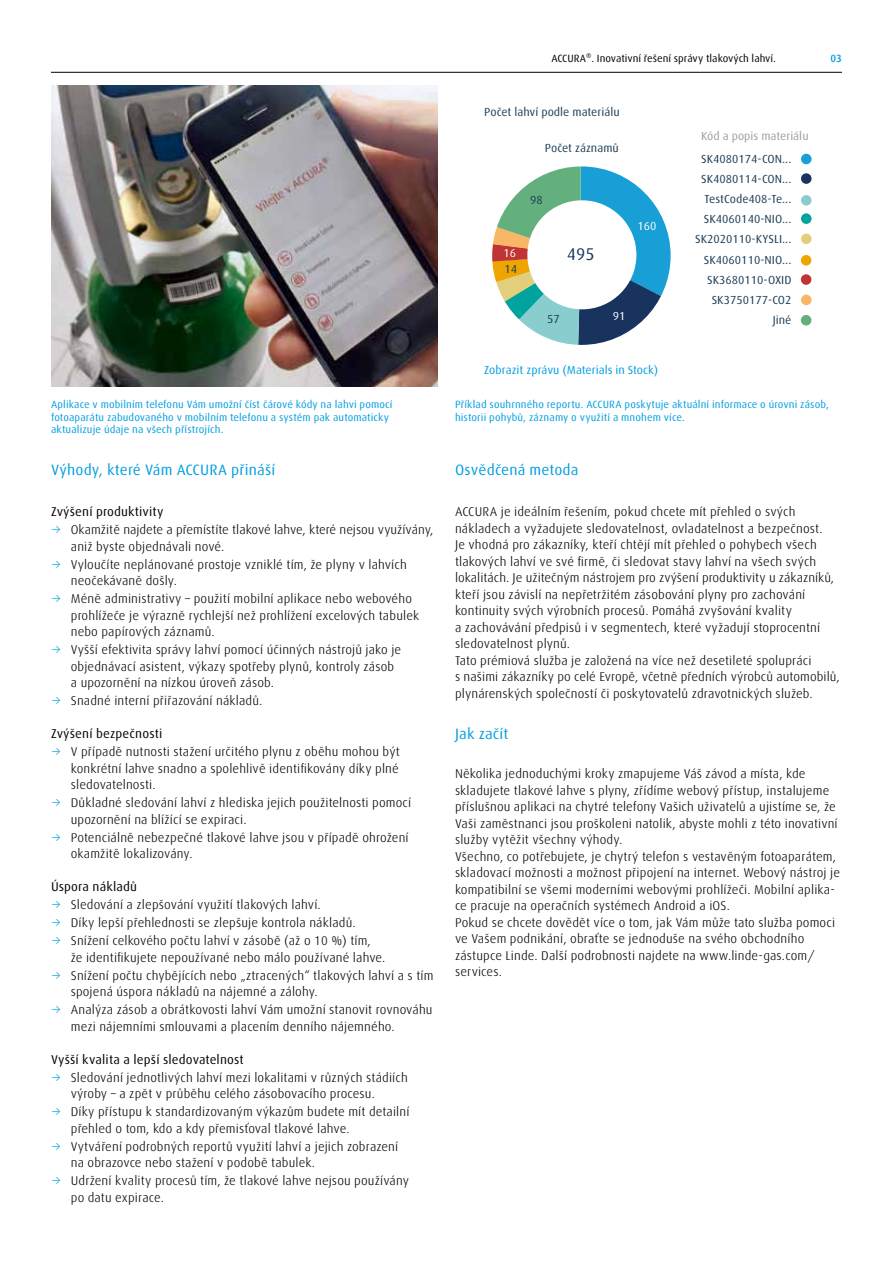
<style>
.page{position:relative;width:893px;height:1263px;background:#fff}
.page>*{position:absolute;margin:0;border:0;box-sizing:border-box;transform-origin:0 0}
.t1{font:16.95px "Linde Dax Global";color:#19335f}
.t2{font:15px "Linde Dax Global";letter-spacing:.01em;color:#009ee0}
.t3{font:300 12.75px/16.5px "Linde Dax Global";letter-spacing:.01em;color:#000}
.t4{font:12.75px "Linde Dax Global";letter-spacing:.01em;color:#000}
.t5{font:11.7px/20.1px "Linde Dax Global";color:#1b3d56;text-align:right}
.t6{font:11.7px "Linde Dax Global";color:#009ee0}
.t7{font:11.7px "Linde Dax Global";color:#9c9e9f}
.t8{font:11.7px "Linde Dax Global";color:#fff}
.t9{font:10.5px/12.6px "Linde Dax Global";letter-spacing:.01em;color:#009ee0}
.t10{font:10.5px "Linde Dax Global";color:#000}
.t11{font:500 10.5px "Linde Dax Global";color:#009ee0}
.s1{color:#009ee0}
</style>
<div class="page">
<hr style="left:51px;top:72px;width:791px;height:1px;background:#000">
<img style="left:51px;top:85px;width:387px;height:302px">
<svg style="left:493px;top:167px;width:177px;height:177px"></svg>
<div style="left:527px;top:200px;width:109px;height:109px;background:#fff;border-radius:50%"></div>
<div style="left:801px;top:154px;width:10px;height:10px;background:#189fd6;border-radius:50%"></div>
<div style="left:801px;top:173px;width:10px;height:11px;background:#19335f;border-radius:50%"></div>
<div style="left:801px;top:195px;width:10px;height:11px;background:#89cdcf;border-radius:50%"></div>
<div style="left:801px;top:213px;width:10px;height:11px;background:#00a39d;border-radius:50%"></div>
<div style="left:801px;top:234px;width:10px;height:10px;background:#e3cf7b;border-radius:50%"></div>
<div style="left:801px;top:255px;width:10px;height:11px;background:#eea500;border-radius:50%"></div>
<div style="left:801px;top:274px;width:10px;height:11px;background:#c03434;border-radius:50%"></div>
<div style="left:801px;top:295px;width:10px;height:10px;background:#f8b666;border-radius:50%"></div>
<div style="left:801px;top:315px;width:10px;height:10px;background:#63b07e;border-radius:50%"></div>
<p class="t10" style="left:551px;top:53px;width:226px">ACCURA®. Inovativní řešení správy tlakových lahví.</p>
<p class="t11" style="left:830px;top:53px;width:13px">03</p>
<p class="t5" style="left:484px;top:101px;width:137px">Počet lahví podle materiálu</p>
<p class="t5" style="left:545px;top:138px;width:75px">Počet záznamů</p>
<p class="t5" style="left:530px;top:190px;width:14px">98</p>
<p class="t8" style="left:503px;top:246px;width:14px">16</p>
<h1 class="t1" style="left:567px;top:244px;width:29px">495</h1>
<p class="t5" style="left:504px;top:259px;width:14px">14</p>
<p class="t5" style="left:547px;top:309px;width:14px">57</p>
<p class="t8" style="left:638px;top:219px;width:21px">160</p>
<p class="t8" style="left:613px;top:309px;width:14px">91</p>
<p class="t6" style="left:484px;top:363px;width:175px">Zobrazit zprávu (Materials in Stock)</p>
<p class="t7" style="left:701px;top:130px;width:109px">Kód a popis materiálu</p>
<p class="t5" style="left:695px;top:149px;width:98px">SK4080174-CON...<br>SK4080114-CON...<br>TestCode408-Te...<br>SK4060140-NIO...<br>SK2020110-KYSLI...<br>SK4060110-NIO...<br>SK3680110-OXID<br>SK3750177-CO2<br>Jiné</p>
<p class="t9" style="left:51px;top:398px;width:343px">Aplikace v mobilním telefonu Vám umožní číst čárové kódy na lahvi pomocí fotoaparátu zabudovaného v mobilním telefonu a systém pak automaticky aktualizuje údaje na všech přístrojích.</p>
<p class="t9" style="left:455px;top:398px;width:375px">Příklad souhrnného reportu. ACCURA poskytuje aktuální informace o úrovni zásob, historii pohybů, záznamy o využití a mnohem více.</p>
<p class="t2" style="left:51px;top:461px;width:226px">Výhody, které Vám ACCURA přináší</p>
<p class="t4" style="left:51px;top:504px;width:114px">Zvýšení produktivity</p>
<p class="t3" style="left:71px;top:521px;width:364px;text-indent:-20px"><span class="s1">→</span> Okamžitě najdete a přemístíte tlakové lahve, které nejsou využívány, aniž byste objednávali nové.</p>
<p class="t3" style="left:71px;top:556px;width:338px;text-indent:-20px"><span class="s1">→</span> Vyloučíte neplánované prostoje vzniklé tím, že plyny v lahvích neočekávaně došly.</p>
<p class="t3" style="left:71px;top:590px;width:350px;text-indent:-20px"><span class="s1">→</span> Méně administrativy – použití mobilní aplikace nebo webového prohlížeče je výrazně rychlejší než prohlížení excelových tabulek nebo papírových záznamů.</p>
<p class="t3" style="left:71px;top:641px;width:332px;text-indent:-20px"><span class="s1">→</span> Vyšší efektivita správy lahví pomocí účinných nástrojů jako je objednávací asistent, výkazy spotřeby plynů, kontroly zásob a upozornění na nízkou úroveň zásob.</p>
<p class="t3" style="left:51px;top:692px;width:213px"><span class="s1">→</span> Snadné interní přiřazování nákladů.</p>
<p class="t4" style="left:51px;top:726px;width:113px">Zvýšení bezpečnosti</p>
<p class="t3" style="left:71px;top:743px;width:331px;text-align:justify;text-indent:-20px"><span class="s1">→</span> V případě nutnosti stažení určitého plynu z oběhu mohou být konkrétní lahve snadno a spolehlivě identifikovány díky plné sledovatelnosti.</p>
<p class="t3" style="left:71px;top:794px;width:342px;text-indent:-20px"><span class="s1">→</span> Důkladné sledování lahví z hlediska jejich použitelnosti pomocí upozornění na blížící se expiraci.</p>
<p class="t3" style="left:71px;top:829px;width:339px;text-indent:-20px"><span class="s1">→</span> Potenciálně nebezpečné tlakové lahve jsou v případě ohrožení okamžitě lokalizovány.</p>
<p class="t4" style="left:51px;top:879px;width:88px">Úspora nákladů</p>
<p class="t3" style="left:51px;top:896px;width:271px"><span class="s1">→</span> Sledování a zlepšování využití tlakových lahví.</p>
<p class="t3" style="left:51px;top:914px;width:306px"><span class="s1">→</span> Díky lepší přehlednosti se zlepšuje kontrola nákladů.</p>
<p class="t3" style="left:71px;top:932px;width:316px;text-indent:-20px"><span class="s1">→</span> Snížení celkového počtu lahví v zásobě (až o 10 %) tím, že identifikujete nepoužívané nebo málo používané lahve.</p>
<p class="t3" style="left:71px;top:967px;width:364px;text-indent:-20px"><span class="s1">→</span> Snížení počtu chybějících nebo „ztracených“ tlakových lahví a s tím spojená úspora nákladů na nájemné a zálohy.</p>
<p class="t3" style="left:71px;top:1001px;width:363px;text-indent:-20px"><span class="s1">→</span> Analýza zásob a obrátkovosti lahví Vám umožní stanovit rovnováhu mezi nájemními smlouvami a placením denního nájemného.</p>
<p class="t4" style="left:51px;top:1052px;width:194px">Vyšší kvalita a lepší sledovatelnost</p>
<p class="t3" style="left:71px;top:1069px;width:339px;text-indent:-20px"><span class="s1">→</span> Sledování jednotlivých lahví mezi lokalitami v různých stádiích výroby – a zpět v průběhu celého zásobovacího procesu.</p>
<p class="t3" style="left:71px;top:1103px;width:340px;text-indent:-20px"><span class="s1">→</span> Díky přístupu k standardizovaným výkazům budete mít detailní přehled o tom, kdo a kdy přemisťoval tlakové lahve.</p>
<p class="t3" style="left:71px;top:1138px;width:329px;text-indent:-20px"><span class="s1">→</span> Vytváření podrobných reportů využití lahví a jejich zobrazení na obrazovce nebo stažení v podobě tabulek.</p>
<p class="t3" style="left:71px;top:1172px;width:340px;text-indent:-20px"><span class="s1">→</span> Udržení kvality procesů tím, že tlakové lahve nejsou používány po datu expirace.</p>
<p class="t2" style="left:455px;top:461px;width:125px">Osvědčená metoda</p>
<p class="t3" style="left:455px;top:503px;width:386px">ACCURA je ideálním řešením, pokud chcete mít přehled o svých nákladech a vyžadujete sledovatelnost, ovladatelnost a bezpečnost.<br>Je vhodná pro zákazníky, kteří chtějí mít přehled o pohybech všech tlakových lahví ve své firmě, či sledovat stavy lahví na všech svých lokalitách. Je užitečným nástrojem pro zvýšení produktivity u zákazníků, kteří jsou závislí na nepřetržitém zásobování plyny pro zachování kontinuity svých výrobních procesů. Pomáhá zvyšování kvality<br>a zachovávání předpisů i v segmentech, které vyžadují stoprocentní sledovatelnost plynů.<br>Tato prémiová služba je založená na více než desetileté spolupráci<br>s našimi zákazníky po celé Evropě, včetně předních výrobců automobilů, plynárenských společností či poskytovatelů zdravotnických služeb.</p>
<p class="t2" style="left:455px;top:725px;width:55px">Jak začít</p>
<p class="t3" style="left:455px;top:765px;width:387px">Několika jednoduchými kroky zmapujeme Váš závod a místa, kde skladujete tlakové lahve s plyny, zřídíme webový přístup, instalujeme příslušnou aplikaci na chytré telefony Vašich uživatelů a ujistíme se, že Vaši zaměstnanci jsou proškoleni natolik, abyste mohli z této inovativní služby vytěžit všechny výhody.<br>Všechno, co potřebujete, je chytrý telefon s vestavěným fotoaparátem, skladovací možnosti a možnost připojení na internet. Webový nástroj je kompatibilní se všemi moderními webovými prohlížeči. Mobilní aplika&shy;ce pracuje na operačních systémech Android a iOS.<br>Pokud se chcete dovědět více o tom, jak Vám může tato služba pomoci ve Vašem podnikání, obraťte se jednoduše na svého obchodního zástupce Linde. Další podrobnosti najdete na www.linde-gas.com/ services.</p>
</div>
